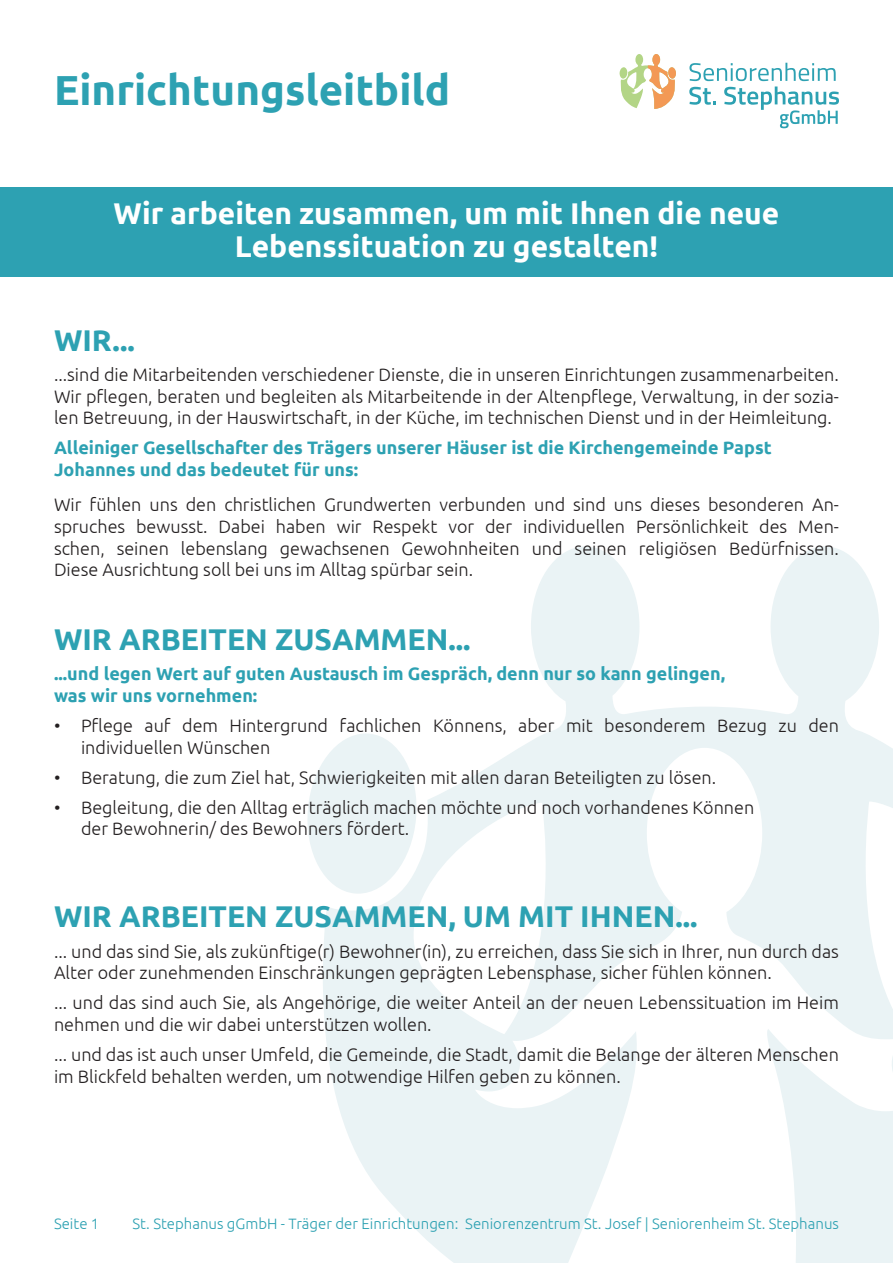
<style>
.page{position:relative;width:893px;height:1263px;background:#fff}
.page>*{position:absolute;margin:0;border:0;box-sizing:border-box;transform-origin:0 0}
.t1{font:700 42px "Ubuntu";color:#2da1b2}
.t2{font:700 30px/33px "Ubuntu";color:#fff;text-align:center}
.t3{font:700 30px "Ubuntu";color:#2da1b2}
.t4{font:300 18px/21.6px "Ubuntu";color:#231f20}
.t5{font:700 18px/21.6px "Ubuntu";color:#2da1b2}
.t6{font:300 15px "Ubuntu";color:#2da1b2}
</style>
<div class="page">
<div style="left:0;top:187px;width:893px;height:89px;background:#2da1b2"></div>
<svg style="left:307px;top:546px;width:586px;height:717px"></svg>
<svg style="left:619px;top:54px;width:57px;height:55px"></svg>
<svg style="left:689px;top:63px;width:150px;height:65px"></svg>
<h1 class="t1" style="left:54px;top:64px;width:398px">Einrichtungsleitbild</h1>
<h2 class="t2" style="left:114px;top:196px;width:667px">Wir arbeiten zusammen, um mit Ihnen die neue<br>Lebenssituation zu gestalten!</h2>
<h2 class="t3" style="left:54px;top:322px;width:82px">WIR...</h2>
<p class="t4" style="left:54px;top:363px;width:786px;text-align:justify">...sind die Mitarbeitenden verschiedener Dienste, die in unseren Einrichtungen zusammenarbeiten.<br>Wir pflegen, beraten und begleiten als Mitarbeitende in der Altenpflege, Verwaltung, in der sozia&shy;len Betreuung, in der Hauswirtschaft, in der Küche, im technischen Dienst und in der Heimleitung.</p>
<p class="t5" style="left:54px;top:437px;width:719px">Alleiniger Gesellschafter des Trägers unserer Häuser ist die Kirchengemeinde Papst<br>Johannes und das bedeutet für uns:</p>
<p class="t4" style="left:54px;top:494px;width:786px;text-align:justify">Wir fühlen uns den christlichen Grundwerten verbunden und sind uns dieses besonderen An&shy;spruches bewusst. Dabei haben wir Respekt vor der individuellen Persönlichkeit des Men&shy;schen, seinen lebenslang gewachsenen Gewohnheiten und seinen religiösen Bedürfnissen.<br>Diese Ausrichtung soll bei uns im Alltag spürbar sein.</p>
<h2 class="t3" style="left:54px;top:621px;width:418px">WIR ARBEITEN ZUSAMMEN...</h2>
<p class="t5" style="left:54px;top:663px;width:673px">...und legen Wert auf guten Austausch im Gespräch, denn nur so kann gelingen, was wir uns vornehmen:</p>
<p class="t4" style="left:81px;top:714px;width:759px;text-indent:-27px">• Pflege auf dem Hintergrund fachlichen Könnens, aber mit besonderem Bezug zu den individuellen Wünschen</p>
<p class="t4" style="left:54px;top:766px;width:664px">• Beratung, die zum Ziel hat, Schwierigkeiten mit allen daran Beteiligten zu lösen.</p>
<p class="t4" style="left:81px;top:796px;width:675px;text-indent:-27px">• Begleitung, die den Alltag erträglich machen möchte und noch vorhandenes Können der Bewohnerin/ des Bewohners fördert.</p>
<h2 class="t3" style="left:54px;top:899px;width:645px">WIR ARBEITEN ZUSAMMEN, UM MIT IHNEN...</h2>
<p class="t4" style="left:54px;top:940px;width:786px">... und das sind Sie, als zukünftige(r) Bewohner(in), zu erreichen, dass Sie sich in Ihrer, nun durch das<br>Alter oder zunehmenden Einschränkungen geprägten Lebensphase, sicher fühlen können.</p>
<p class="t4" style="left:54px;top:992px;width:786px">... und das sind auch Sie, als Angehörige, die weiter Anteil an der neuen Lebenssituation im Heim nehmen und die wir dabei unterstützen wollen.</p>
<p class="t4" style="left:54px;top:1043px;width:786px">... und das ist auch unser Umfeld, die Gemeinde, die Stadt, damit die Belange der älteren Menschen im Blickfeld behalten werden, um notwendige Hilfen geben zu können.</p>
<p class="t6" style="left:54px;top:1215px;width:47px">Seite 1</p>
<p class="t6" style="left:133px;top:1215px;width:708px">St. Stephanus gGmbH - Träger der Einrichtungen: Seniorenzentrum St. Josef | Seniorenheim St. Stephanus</p>
</div>
